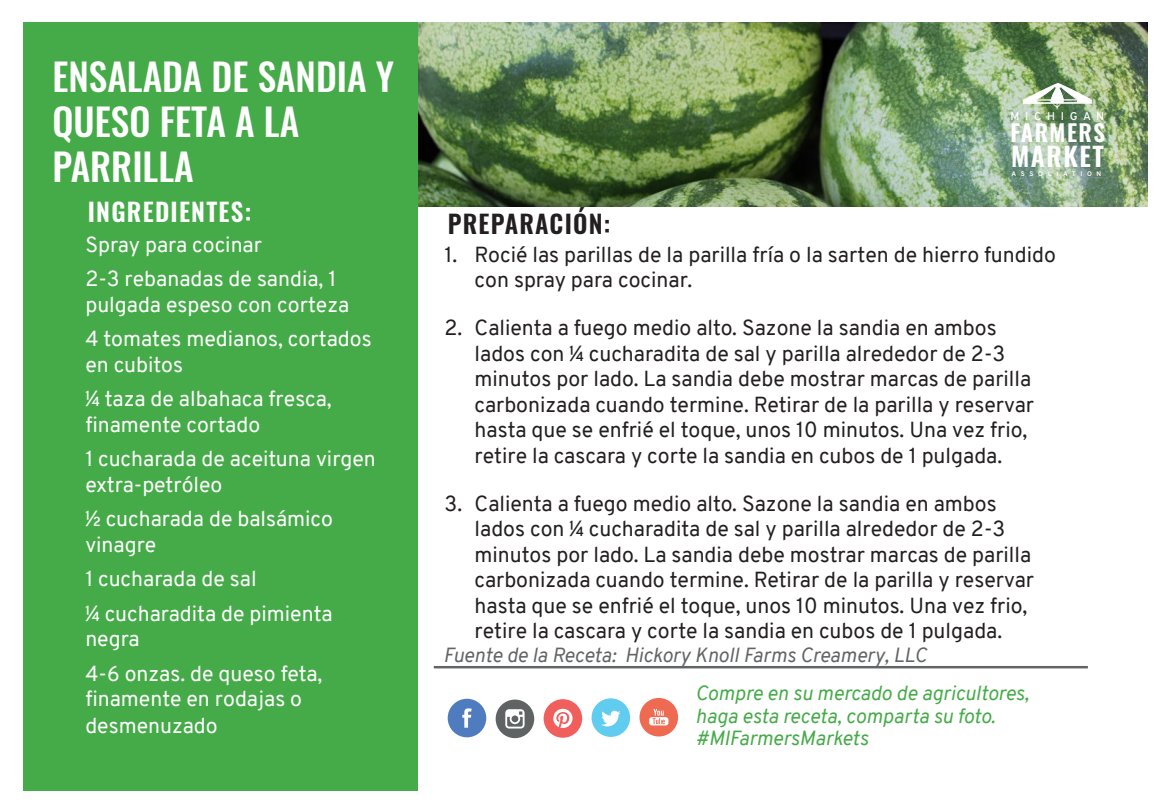
<style>
.page{position:relative;width:1170px;height:810px;background:#fff}
.page>*{position:absolute;margin:0;border:0;box-sizing:border-box;transform-origin:0 0}
.t1{font:500 37.5px "Oswald";color:#fff}
.t2{font:600 26.25px "Oswald";letter-spacing:.06em;color:#fff}
.Ingredients_Header{font:600 25px "Oswald";letter-spacing:.05em;color:#fff}
.Ingredients_Header-2{font:600 25px "Oswald";letter-spacing:.05em;color:#231f20}
.t3{font:600 23px "Oswald";letter-spacing:.06em;color:#fff}
.t4{font:21.25px/25.5px "Overpass";color:#231f20}
.Ingredients{font:21.25px/25.5px "Overpass";color:#fff}
.Footer-Social_Info{font:italic 20px/22.5px "Overpass";color:#45ab48}
.Recipe_Source{font:italic 20px "Overpass";color:#626466}
.t5{font:600 11.25px "Overpass";letter-spacing:.5em;color:#fff}
.t6{font:700 6.75px "Overpass";letter-spacing:.7em;color:#fff}
</style>
<div class="page">
<div style="left:24px;top:22px;width:394px;height:769px;background:#45ab48"></div>
<img style="left:418px;top:22px;width:730px;height:185px">
<svg style="left:1023px;top:83px;width:69px;height:27px"></svg>
<div style="left:592px;top:698px;width:38px;height:39px;background:#60ccf0;border-radius:50%"></div>
<svg style="left:601px;top:711px;width:20px;height:15px"></svg>
<div style="left:544px;top:699px;width:38px;height:39px;background:#f15f5d;border-radius:50%"></div>
<svg style="left:553px;top:709px;width:20px;height:19px"></svg>
<div style="left:448px;top:699px;width:38px;height:38px;background:#4e7cbf;border-radius:50%"></div>
<svg style="left:462px;top:708px;width:10px;height:20px"></svg>
<div style="left:640px;top:698px;width:38px;height:39px;background:#ee6b52;border-radius:50%"></div>
<svg style="left:649px;top:709px;width:19px;height:16px"></svg>
<div style="left:496px;top:700px;width:38px;height:38px;background:#5f6364;border-radius:50%"></div>
<svg style="left:505px;top:709px;width:20px;height:20px"></svg>
<hr style="left:434px;top:666px;width:654px;height:2px;background:#626466">
<p class="t1" style="left:52px;top:57px;width:343px">ENSALADA DE SANDIA Y</p>
<p class="t1" style="left:52px;top:102px;width:248px">QUESO FETA A LA</p>
<p class="t1" style="left:52px;top:147px;width:143px">PARRILLA</p>
<p class="Ingredients_Header" style="left:88px;top:199px;width:165px">INGREDIENTES:</p>
<p class="Ingredients_Header-2" style="left:448px;top:211px;width:164px">PREPARACIÓN:</p>
<p class="t5" style="left:1011px;top:108px;width:95px">MICHIGAN</p>
<p class="t3" style="left:1010px;top:121px;width:96px">FARMERS</p>
<p class="t2" style="left:1011px;top:143px;width:95px">MARKET</p>
<p class="t6" style="left:1012px;top:169px;width:91px">ASSOCIATION</p>
<p class="Ingredients" style="left:85px;top:232px;width:178px">Spray para cocinar</p>
<p class="Ingredients" style="left:85px;top:266px;width:265px">2-3 rebanadas de sandia, 1 pulgada espeso con corteza</p>
<p class="Ingredients" style="left:85px;top:326px;width:288px">4 tomates medianos, cortados en cubitos</p>
<p class="Ingredients" style="left:85px;top:386px;width:248px">¼ taza de albahaca fresca, finamente cortado</p>
<p class="Ingredients" style="left:85px;top:446px;width:292px">1 cucharada de aceituna virgen extra-petróleo</p>
<p class="Ingredients" style="left:85px;top:506px;width:249px">½ cucharada de balsámico vinagre</p>
<p class="Ingredients" style="left:85px;top:566px;width:173px">1 cucharada de sal</p>
<p class="Ingredients" style="left:85px;top:601px;width:249px">¼ cucharadita de pimienta negra</p>
<p class="Ingredients" style="left:85px;top:660px;width:239px;line-height:26.2px">4-6 onzas. de queso feta, finamente en rodajas o desmenuzado</p>
<p class="t4" style="left:475px;top:242px;width:583px;text-indent:-30px">1. Rocié las parillas de la parilla fría o la sarten de hierro fundido con spray para cocinar.</p>
<p class="t4" style="left:475px;top:315px;width:561px;text-indent:-30px">2. Calienta a fuego medio alto. Sazone la sandia en ambos lados con ¼ cucharadita de sal y parilla alrededor de 2-3 minutos por lado. La sandia debe mostrar marcas de parilla carbonizada cuando termine. Retirar de la parilla y reservar hasta que se enfrié el toque, unos 10 minutos. Una vez frio, retire la cascara y corte la sandia en cubos de 1 pulgada.</p>
<p class="t4" style="left:475px;top:491px;width:561px;text-indent:-30px">3. Calienta a fuego medio alto. Sazone la sandia en ambos lados con ¼ cucharadita de sal y parilla alrededor de 2-3 minutos por lado. La sandia debe mostrar marcas de parilla carbonizada cuando termine. Retirar de la parilla y reservar hasta que se enfrié el toque, unos 10 minutos. Una vez frio, retire la cascara y corte la sandia en cubos de 1 pulgada.</p>
<p class="Recipe_Source" style="left:444px;top:641px;width:485px">Fuente de la Receta: Hickory Knoll Farms Creamery, LLC</p>
<p class="Footer-Social_Info" style="left:696px;top:682px;width:335px">Compre en su mercado de agricultores, haga esta receta, comparta su foto. #MIFarmersMarkets</p>
</div>
